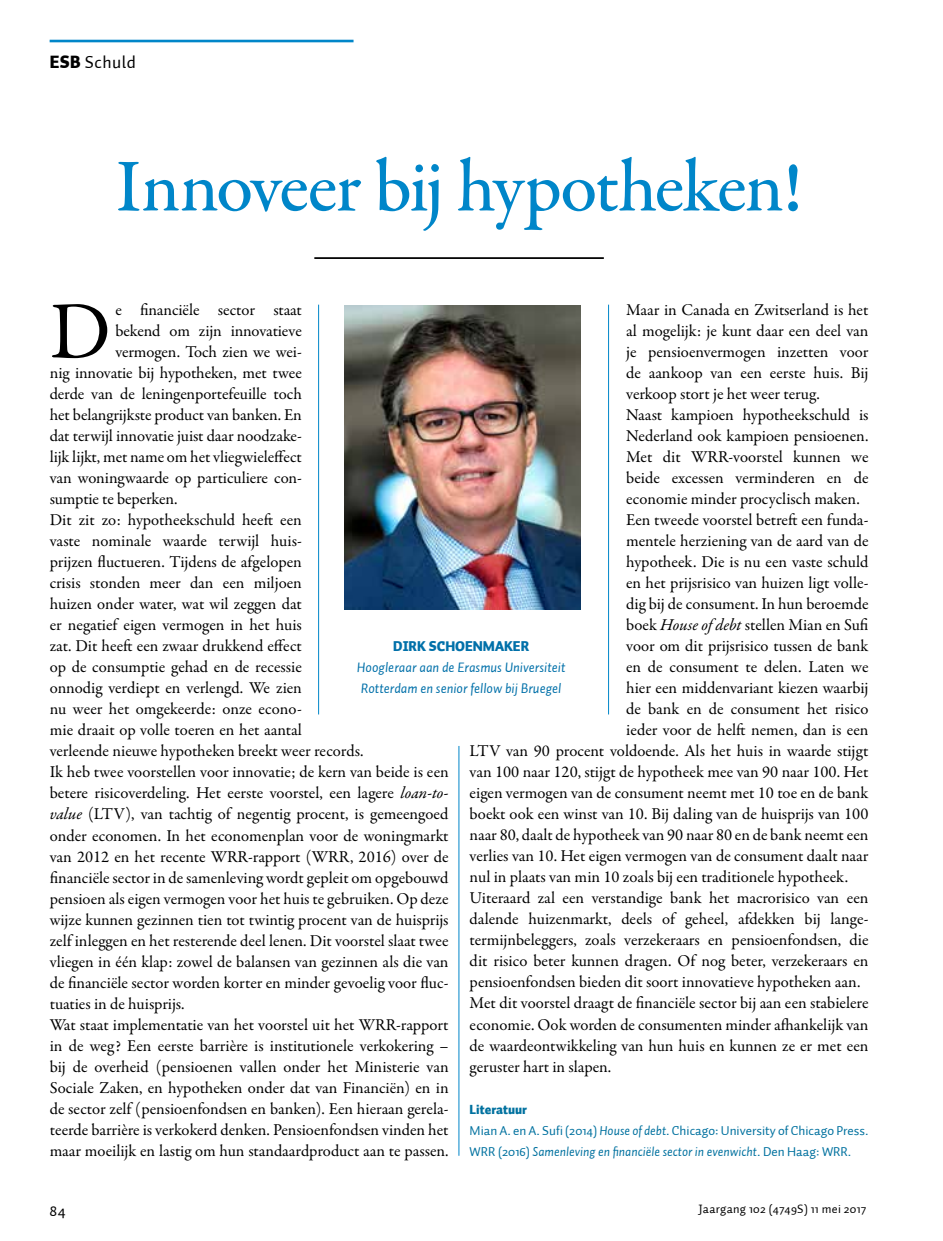
<style>
.page{position:relative;width:943px;height:1241px;background:#fff}
.page>*{position:absolute;margin:0;border:0;box-sizing:border-box;transform-origin:0 0}
.t1{font:81.38px "Garamond Premr Pro";color:#000}
.t2{font:500 75.25px "Garamond Premr Pro";letter-spacing:-.03em;color:#0086c9}
.t3{font:17.5px "Auto 1";letter-spacing:.025em;color:#000}
.t4{font:16.62px "Garamond Premr Pro";color:#000}
.t5{font:15.75px "Auto 1";color:#000}
.t6{font:italic 14px/21px "Auto 1";color:#0070a9;text-align:center}
.t7{font:13.12px/21px "Auto 1";color:#00719f}
.t8{font:12.25px "Auto 1";letter-spacing:.025em;color:#000}
.s1{font-weight:900}
.s2{font-style:italic}
.s3{font-weight:900;font-style:normal}
</style>
<div class="page">
<img style="left:344px;top:306px;width:236px;height:303px">
<hr style="left:50px;top:40px;width:303px;height:2px;background:#0086c9">
<hr style="left:314px;top:257px;width:290px;height:2px;background:#000">
<hr style="left:608px;top:304px;width:1px;height:410px;background:#0086c9">
<hr style="left:318px;top:304px;width:1px;height:410px;background:#0086c9">
<hr style="left:458px;top:745px;width:1px;height:410px;background:#0086c9">
<p class="t3" style="left:50px;top:52px;width:88px"><span class="s1">ESB</span> Schuld</p>
<p class="t2" style="left:115px;top:141px;width:689px">Innoveer bij hypotheken!</p>
<p class="t4" style="left:626px;top:300px;width:244px">Maar in Canada en Zwitserland is het</p>
<p class="t4" style="left:626px;top:321px;width:244px">al mogelijk: je kunt daar een deel van</p>
<p class="t4" style="left:626px;top:342px;width:244px">je pensioenvermogen inzetten voor</p>
<p class="t4" style="left:626px;top:363px;width:244px">de aankoop van een eerste huis. Bij</p>
<p class="t4" style="left:626px;top:384px;width:195px">verkoop stort je het weer terug.</p>
<p class="t4" style="left:626px;top:405px;width:244px">Naast kampioen hypotheekschuld is</p>
<p class="t4" style="left:626px;top:426px;width:244px">Nederland ook kampioen pensioenen.</p>
<p class="t4" style="left:626px;top:447px;width:244px">Met dit WRR-voorstel kunnen we</p>
<p class="t4" style="left:626px;top:468px;width:244px">beide excessen verminderen en de</p>
<p class="t4" style="left:626px;top:489px;width:235px">economie minder procyclisch maken.</p>
<p class="t4" style="left:626px;top:510px;width:244px">Een tweede voorstel betreft een funda-</p>
<p class="t4" style="left:626px;top:531px;width:244px">mentele herziening van de aard van de</p>
<p class="t4" style="left:626px;top:552px;width:244px">hypotheek. Die is nu een vaste schuld</p>
<p class="t4" style="left:626px;top:573px;width:244px">en het prijsrisico van huizen ligt volle-</p>
<p class="t4" style="left:626px;top:594px;width:244px">dig bij de consument. In hun beroemde</p>
<p class="t4" style="left:626px;top:615px;width:244px">boek <span class="s2">House of debt</span> stellen Mian en Sufi</p>
<p class="t4" style="left:626px;top:636px;width:244px">voor om dit prijsrisico tussen de bank</p>
<p class="t4" style="left:626px;top:657px;width:244px">en de consument te delen. Laten we</p>
<p class="t4" style="left:626px;top:678px;width:244px">hier een middenvariant kiezen waarbij</p>
<p class="t4" style="left:626px;top:699px;width:244px">de bank en de consument het risico</p>
<p class="t4" style="left:626px;top:720px;width:244px">ieder voor de helft nemen, dan is een</p>
<p class="t4" style="left:469px;top:741px;width:400px">LTV van 90 procent voldoende. Als het huis in waarde stijgt</p>
<p class="t4" style="left:469px;top:762px;width:400px">van 100 naar 120, stijgt de hypotheek mee van 90 naar 100. Het</p>
<p class="t4" style="left:469px;top:783px;width:400px">eigen vermogen van de consument neemt met 10 toe en de bank</p>
<p class="t4" style="left:469px;top:804px;width:400px">boekt ook een winst van 10. Bij daling van de huisprijs van 100</p>
<p class="t4" style="left:469px;top:825px;width:400px">naar 80, daalt de hypotheek van 90 naar 80 en de bank neemt een</p>
<p class="t4" style="left:469px;top:846px;width:400px">verlies van 10. Het eigen vermogen van de consument daalt naar</p>
<p class="t4" style="left:469px;top:867px;width:380px">nul in plaats van min 10 zoals bij een traditionele hypotheek.</p>
<p class="t4" style="left:469px;top:888px;width:400px">Uiteraard zal een verstandige bank het macrorisico van een</p>
<p class="t4" style="left:469px;top:909px;width:400px">dalende huizenmarkt, deels of geheel, afdekken bij lange-</p>
<p class="t4" style="left:469px;top:930px;width:400px">termijnbeleggers, zoals verzekeraars en pensioenfondsen, die</p>
<p class="t4" style="left:469px;top:951px;width:400px">dit risico beter kunnen dragen. Of nog beter, verzekeraars en</p>
<p class="t4" style="left:469px;top:972px;width:392px">pensioenfondsen bieden dit soort innovatieve hypotheken aan.</p>
<p class="t4" style="left:469px;top:993px;width:400px">Met dit voorstel draagt de financiële sector bij aan een stabielere</p>
<p class="t4" style="left:469px;top:1014px;width:400px">economie. Ook worden de consumenten minder afhankelijk van</p>
<p class="t4" style="left:469px;top:1035px;width:400px">de waardeontwikkeling van hun huis en kunnen ze er met een</p>
<p class="t4" style="left:469px;top:1056px;width:143px">geruster hart in slapen.</p>
<p class="t7" style="left:469px;top:1098px;width:400px"><span class="s1">Literatuur<br></span>Mian A. en A. Sufi (2014) <span class="s2">House of debt</span>. Chicago: University of Chicago Press.<br>WRR (2016) <span class="s2">Samenleving en financiële sector in evenwicht</span>. Den Haag: WRR.</p>
<p class="t1" style="left:50px;top:282px;width:63px">D</p>
<p class="t4" style="left:115px;top:300px;width:188px">e financiële sector staat</p>
<p class="t4" style="left:115px;top:321px;width:188px">bekend om zijn innovatieve</p>
<p class="t4" style="left:115px;top:342px;width:188px">vermogen. Toch zien we wei-</p>
<p class="t4" style="left:50px;top:363px;width:254px">nig innovatie bij hypotheken, met twee</p>
<p class="t4" style="left:50px;top:384px;width:254px">derde van de leningenportefeuille toch</p>
<p class="t4" style="left:50px;top:405px;width:254px">het belangrijkste product van banken. En</p>
<p class="t4" style="left:50px;top:426px;width:254px">dat terwijl innovatie juist daar noodzake-</p>
<p class="t4" style="left:50px;top:447px;width:254px">lijk lijkt, met name om het vliegwieleffect</p>
<p class="t4" style="left:50px;top:468px;width:254px">van woningwaarde op particuliere con-</p>
<p class="t4" style="left:50px;top:489px;width:129px">sumptie te beperken.</p>
<p class="t4" style="left:50px;top:510px;width:254px">Dit zit zo: hypotheekschuld heeft een</p>
<p class="t4" style="left:50px;top:531px;width:254px">vaste nominale waarde terwijl huis-</p>
<p class="t4" style="left:50px;top:552px;width:253px">prijzen fluctueren. Tijdens de afgelopen</p>
<p class="t4" style="left:50px;top:573px;width:254px">crisis stonden meer dan een miljoen</p>
<p class="t4" style="left:50px;top:594px;width:254px">huizen onder water, wat wil zeggen dat</p>
<p class="t4" style="left:50px;top:615px;width:254px">er negatief eigen vermogen in het huis</p>
<p class="t4" style="left:50px;top:636px;width:254px">zat. Dit heeft een zwaar drukkend effect</p>
<p class="t4" style="left:50px;top:657px;width:254px">op de consumptie gehad en de recessie</p>
<p class="t4" style="left:50px;top:678px;width:254px">onnodig verdiept en verlengd. We zien</p>
<p class="t4" style="left:50px;top:699px;width:254px">nu weer het omgekeerde: onze econo-</p>
<p class="t4" style="left:50px;top:720px;width:254px">mie draait op volle toeren en het aantal</p>
<p class="t4" style="left:50px;top:741px;width:315px">verleende nieuwe hypotheken breekt weer records.</p>
<p class="t4" style="left:50px;top:762px;width:400px">Ik heb twee voorstellen voor innovatie; de kern van beide is een</p>
<p class="t4" style="left:50px;top:783px;width:400px">betere risicoverdeling. Het eerste voorstel, een lagere <span class="s2">loan-to-</span></p>
<p class="t4" style="left:50px;top:804px;width:400px"><span class="s2">value</span> (LTV), van tachtig of negentig procent, is gemeengoed</p>
<p class="t4" style="left:50px;top:825px;width:400px">onder economen. In het economenplan voor de woningmarkt</p>
<p class="t4" style="left:50px;top:846px;width:400px">van 2012 en het recente WRR-rapport (WRR, 2016) over de</p>
<p class="t4" style="left:50px;top:867px;width:400px">financiële sector in de samenleving wordt gepleit om opgebouwd</p>
<p class="t4" style="left:50px;top:888px;width:400px">pensioen als eigen vermogen voor het huis te gebruiken. Op deze</p>
<p class="t4" style="left:50px;top:909px;width:400px">wijze kunnen gezinnen tien tot twintig procent van de huisprijs</p>
<p class="t4" style="left:50px;top:930px;width:400px">zelf inleggen en het resterende deel lenen. Dit voorstel slaat twee</p>
<p class="t4" style="left:50px;top:951px;width:400px">vliegen in één klap: zowel de balansen van gezinnen als die van</p>
<p class="t4" style="left:50px;top:972px;width:400px">de financiële sector worden korter en minder gevoelig voor fluc-</p>
<p class="t4" style="left:50px;top:993px;width:136px">tuaties in de huisprijs.</p>
<p class="t4" style="left:50px;top:1014px;width:400px">Wat staat implementatie van het voorstel uit het WRR--rapport</p>
<p class="t4" style="left:50px;top:1035px;width:400px">in de weg? Een eerste barrière is institutionele verkokering –</p>
<p class="t4" style="left:50px;top:1056px;width:400px">bij de overheid (pensioenen vallen onder het Ministerie van</p>
<p class="t4" style="left:50px;top:1077px;width:400px">Sociale Zaken, en hypotheken onder dat van Financiën) en in</p>
<p class="t4" style="left:50px;top:1098px;width:400px">de sector zelf (pensioenfondsen en banken). Een hieraan gerela-</p>
<p class="t4" style="left:50px;top:1119px;width:400px">teerde barrière is verkokerd denken. Pensioenfondsen vinden het</p>
<p class="t4" style="left:50px;top:1140px;width:400px">maar moeilijk en lastig om hun standaardproduct aan te passen.</p>
<p class="t6" style="left:357px;top:636px;width:210px"><span class="s3">DIRK SCHOENMAKER<br></span>Hoogleraar aan de Erasmus Universiteit<br>Rotterdam en senior fellow bij Bruegel</p>
<p class="t5" style="left:50px;top:1200px;width:18px">84</p>
<p class="t8" style="left:698px;top:1201px;width:169px">Jaargang 102 (4749S) 11 mei 2017</p>
</div>
